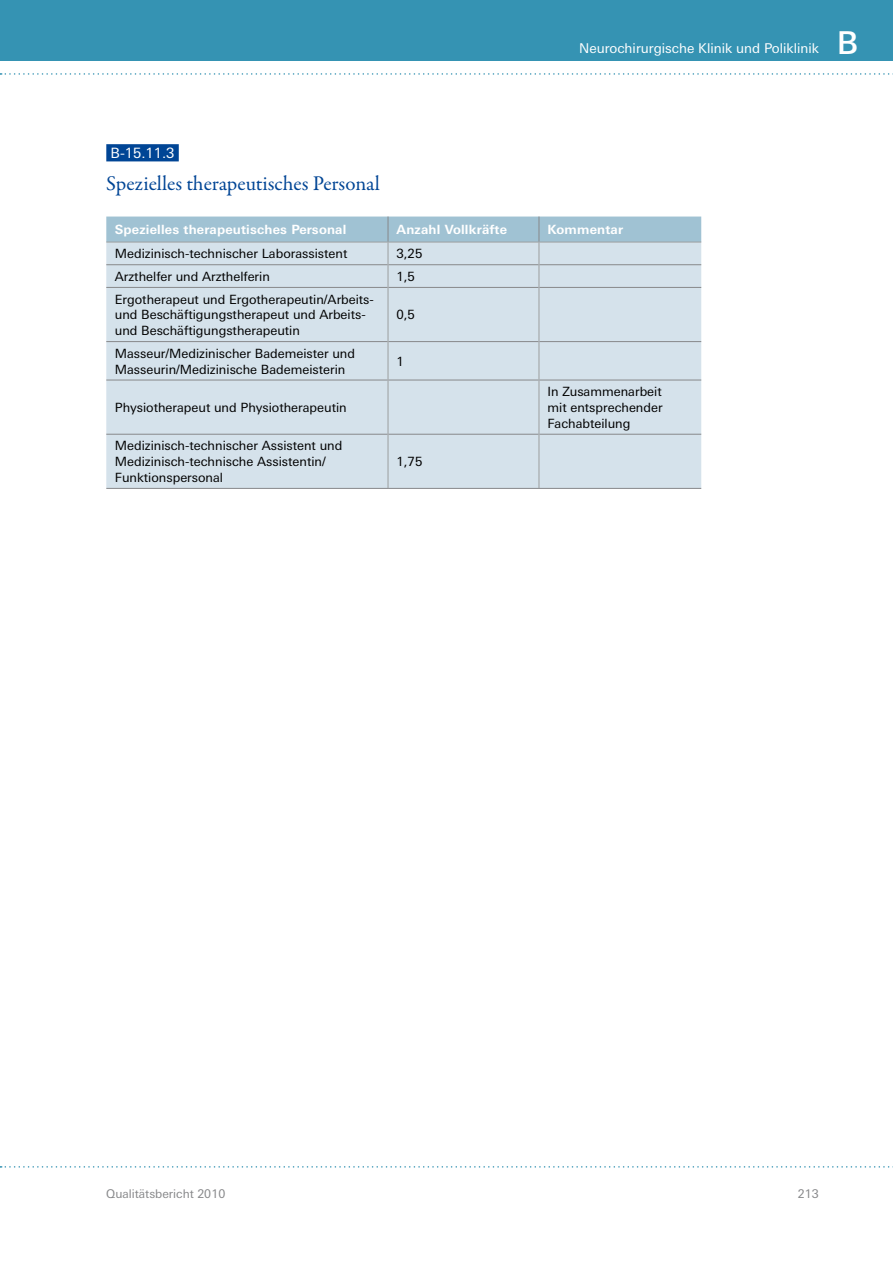
<style>
.page{position:relative;width:893px;height:1263px;background:#fff}
.page>*{position:absolute;margin:0;border:0;box-sizing:border-box;transform-origin:0 0}
.t1{font:500 31.5px "LT Univers Basic";color:#fff}
._01d_H4___B-1_1_1{font:21px "Garamond Premr Pro";color:#004595}
._00_Nummerierung{font:14.25px "LT Univers Basic";color:#fff}
.t2{font:13.5px "LT Univers Basic";color:#fff}
._06_tab_fliess{font:12.75px/15.8px "LT Univers Basic";color:#000}
._06a_Tab_Head{font:700 12.75px "LT Univers Basic";letter-spacing:.015em;color:#fff}
.t3{font:12px "LT Univers Basic";color:#87888a}
</style>
<div class="page">
<div style="left:0;top:0;width:893px;height:61px;background:#3593b3"></div>
<svg style="left:0;top:73px;width:893px;height:2px"></svg>
<svg style="left:0;top:1166px;width:893px;height:1px"></svg>
<div style="left:106px;top:144px;width:73px;height:17px;background:#004595"></div>
<div style="left:106px;top:288px;width:595px;height:200px;background:#d5e2eb"></div>
<hr style="left:106px;top:287px;width:282px;height:1px;background:#87888a">
<hr style="left:388px;top:287px;width:151px;height:1px;background:#87888a">
<hr style="left:539px;top:287px;width:162px;height:1px;background:#87888a">
<hr style="left:106px;top:341px;width:282px;height:1px;background:#87888a">
<hr style="left:388px;top:341px;width:151px;height:1px;background:#87888a">
<hr style="left:539px;top:341px;width:162px;height:1px;background:#87888a">
<hr style="left:106px;top:380px;width:282px;height:1px;background:#87888a">
<hr style="left:388px;top:380px;width:151px;height:1px;background:#87888a">
<hr style="left:539px;top:380px;width:162px;height:1px;background:#87888a">
<hr style="left:106px;top:434px;width:282px;height:1px;background:#87888a">
<hr style="left:388px;top:434px;width:151px;height:1px;background:#87888a">
<hr style="left:539px;top:434px;width:162px;height:1px;background:#87888a">
<hr style="left:106px;top:488px;width:282px;height:1px;background:#87888a">
<hr style="left:388px;top:488px;width:151px;height:1px;background:#87888a">
<hr style="left:539px;top:488px;width:162px;height:1px;background:#87888a">
<hr style="left:539px;top:287px;width:1px;height:55px;background:#9c9e9f">
<hr style="left:539px;top:342px;width:1px;height:38px;background:#9c9e9f">
<hr style="left:539px;top:380px;width:1px;height:54px;background:#9c9e9f">
<hr style="left:539px;top:434px;width:1px;height:54px;background:#9c9e9f">
<svg style="left:106px;top:217px;width:595px;height:70px;background:#c0d4e0"></svg>
<hr style="left:388px;top:287px;width:1px;height:55px;background:#9c9e9f">
<hr style="left:388px;top:342px;width:1px;height:38px;background:#9c9e9f">
<hr style="left:388px;top:380px;width:1px;height:54px;background:#9c9e9f">
<hr style="left:388px;top:434px;width:1px;height:54px;background:#9c9e9f">
<p class="t2" style="left:579px;top:40px;width:241px">Neurochirurgische Klinik und Poliklinik</p>
<h1 class="t1" style="left:837px;top:24px;width:23px">B</h1>
<p class="_00_Nummerierung" style="left:111px;top:145px;width:65px">B-15.11.3</p>
<h4 class="_01d_H4___B-1_1_1" style="left:106px;top:170px;width:275px">Spezielles therapeutisches Personal</h4>
<p class="_06a_Tab_Head" style="left:115px;top:221px;width:233px">Spezielles therapeutisches Personal</p>
<p class="_06a_Tab_Head" style="left:397px;top:221px;width:112px">Anzahl Vollkräfte</p>
<p class="_06a_Tab_Head" style="left:547px;top:221px;width:77px">Kommentar</p>
<p class="_06_tab_fliess" style="left:115px;top:246px;width:234px">Medizinisch-technischer Laborassistent</p>
<p class="_06_tab_fliess" style="left:397px;top:246px;width:27px">3,25</p>
<p class="_06_tab_fliess" style="left:115px;top:269px;width:157px">Arzthelfer und Arzthelferin</p>
<p class="_06_tab_fliess" style="left:397px;top:269px;width:20px">1,5</p>
<p class="_06_tab_fliess" style="left:115px;top:291px;width:261px">Ergotherapeut und Ergotherapeutin/Arbeits&shy;und Beschäftigungstherapeut und Arbeits&shy;und Beschäftigungstherapeutin</p>
<p class="_06_tab_fliess" style="left:397px;top:307px;width:20px">0,5</p>
<p class="_06_tab_fliess" style="left:115px;top:345px;width:242px">Masseur/Medizinischer Bademeister und<br>Masseurin/Medizinische Bademeisterin</p>
<p class="_06_tab_fliess" style="left:397px;top:353px;width:9px">1</p>
<p class="_06_tab_fliess" style="left:115px;top:400px;width:233px">Physiotherapeut und Physiotherapeutin</p>
<p class="_06_tab_fliess" style="left:115px;top:438px;width:229px">Medizinisch-technischer Assistent und<br>Medizinisch-technische Assistentin/<br>Funktionspersonal</p>
<p class="_06_tab_fliess" style="left:397px;top:454px;width:27px">1,75</p>
<p class="_06_tab_fliess" style="left:547px;top:384px;width:117px;text-align:justify">In Zusammenarbeit mit entsprechender Fachabteilung</p>
<p class="t3" style="left:106px;top:1187px;width:120px">Qualitätsbericht 2010</p>
<p class="t3" style="left:798px;top:1187px;width:22px">213</p>
</div>
